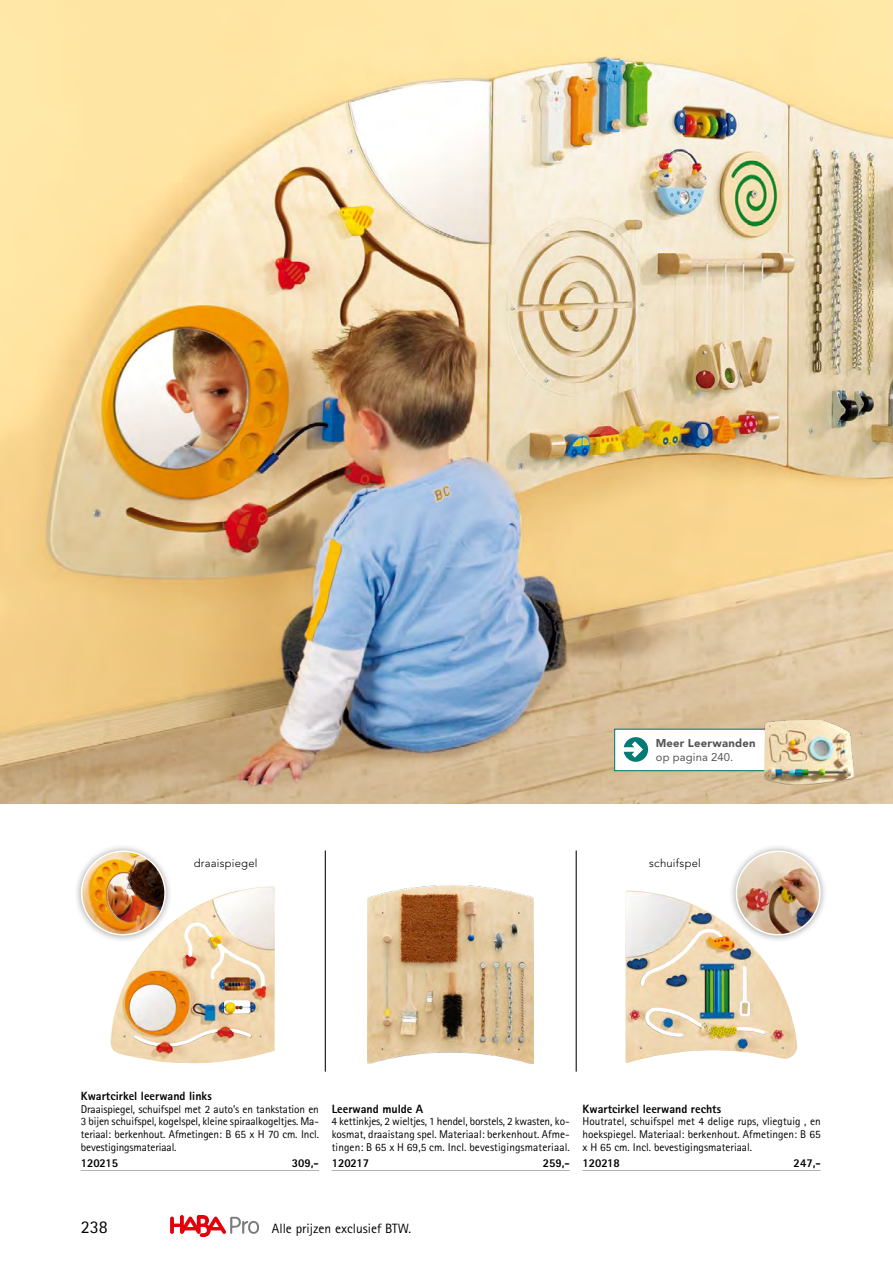
<style>
.page{position:relative;width:893px;height:1263px;background:#fff}
.page>*{position:absolute;margin:0;border:0;box-sizing:border-box;transform-origin:0 0}
.t1{font:18px "Agfa Rotis Sans Serif";color:#000}
.t2{font:13.5px "Agfa Rotis Sans Serif";color:#000}
.t3{font:800 12px "Agfa Rotis Sans Serif";color:#000}
.t4{font:800 12px "Agfa Rotis Sans Serif";color:#000;scale:.95 1}
.t5{font:11.25px/12.8px "Agfa Rotis Sans Serif";color:#000;text-align:justify}
.t6{font:300 11.25px "Avenir LT";letter-spacing:.02em;color:#000}
.t7{font:900 11.25px "Avenir LT";letter-spacing:.02em;color:#565655}
.t8{font:11.25px "Avenir LT";letter-spacing:.02em;color:#565655}
</style>
<div class="page">
<svg style="left:170px;top:1215px;width:89px;height:22px"></svg>
<hr style="left:81px;top:1170px;width:238px;height:1px;background:#b1b2b3">
<hr style="left:332px;top:1170px;width:238px;height:1px;background:#b1b2b3">
<hr style="left:583px;top:1170px;width:238px;height:1px;background:#b1b2b3">
<img style="left:368px;top:886px;width:166px;height:177px">
<img style="left:0;top:0;width:893px;height:804px">
<hr style="left:325px;top:850px;width:1px;height:221px;background:#000">
<hr style="left:576px;top:850px;width:1px;height:221px;background:#000">
<img style="left:110px;top:886px;width:165px;height:177px">
<img style="left:625px;top:890px;width:173px;height:173px">
<div style="left:728px;top:843px;width:100px;height:100px;background:#000;opacity:.4"></div>
<img style="left:736px;top:851px;width:84px;height:84px;border-radius:42px">
<div style="left:736px;top:850px;width:85px;height:85px;border:2px solid #fff;border-radius:50%"></div>
<div style="left:73px;top:843px;width:100px;height:100px;background:#000;opacity:.4"></div>
<img style="left:82px;top:851px;width:83px;height:84px;border-radius:42px">
<div style="left:81px;top:850px;width:85px;height:85px;border:2px solid #fff;border-radius:50%"></div>
<div style="left:614px;top:729px;width:191px;height:42px;background:#fff;border:1px solid #007c74"></div>
<svg style="left:624px;top:737px;width:24px;height:25px"></svg>
<img style="left:764px;top:720px;width:89px;height:65px">
<p class="t7" style="left:656px;top:736px;width:101px">Meer Leerwanden</p>
<p class="t8" style="left:656px;top:750px;width:79px">op pagina 240.</p>
<p class="t6" style="left:194px;top:857px;width:65px">draaispiegel</p>
<p class="t6" style="left:649px;top:857px;width:53px">schuifspel</p>
<p class="t3" style="left:81px;top:1088px;width:133px">Kwartcirkel leerwand links</p>
<p class="t5" style="left:81px;top:1102px;width:240px">Draaispiegel, schuifspel met 2 auto’s en tankstation en 3 bijen schuifspel, kogelspel, kleine spiraalkogeltjes. Ma&shy;teriaal: berkenhout. Afmetingen: B 65 x H 70 cm. Incl. bevestigingsmateriaal.</p>
<p class="t4" style="left:81px;top:1155px;width:41px">120215</p>
<p class="t4" style="left:292px;top:1155px;width:30px">309,-</p>
<p class="t3" style="left:332px;top:1101px;width:93px">Leerwand mulde A</p>
<p class="t5" style="left:332px;top:1115px;width:240px">4 kettinkjes, 2 wieltjes, 1 hendel, borstels, 2 kwasten, ko&shy;kosmat, draaistang spel. Materiaal: berkenhout. Afme&shy;tingen: B 65 x H 69,5 cm. Incl. bevestigingsmateriaal.</p>
<p class="t4" style="left:332px;top:1155px;width:41px">120217</p>
<p class="t4" style="left:543px;top:1155px;width:30px">259,-</p>
<p class="t3" style="left:583px;top:1101px;width:140px">Kwartcirkel leerwand rechts</p>
<p class="t5" style="left:583px;top:1115px;width:240px">Houtratel, schuifspel met 4 delige rups, vliegtuig , en hoekspiegel. Materiaal: berkenhout. Afmetingen: B 65 x H 65 cm. Incl. bevestigingsmateriaal.</p>
<p class="t4" style="left:583px;top:1155px;width:41px">120218</p>
<p class="t4" style="left:794px;top:1155px;width:30px">247,-</p>
<h1 class="t1" style="left:81px;top:1216px;width:28px">238</h1>
<p class="t2" style="left:272px;top:1221px;width:141px">Alle prijzen exclusief BTW.</p>
</div>
